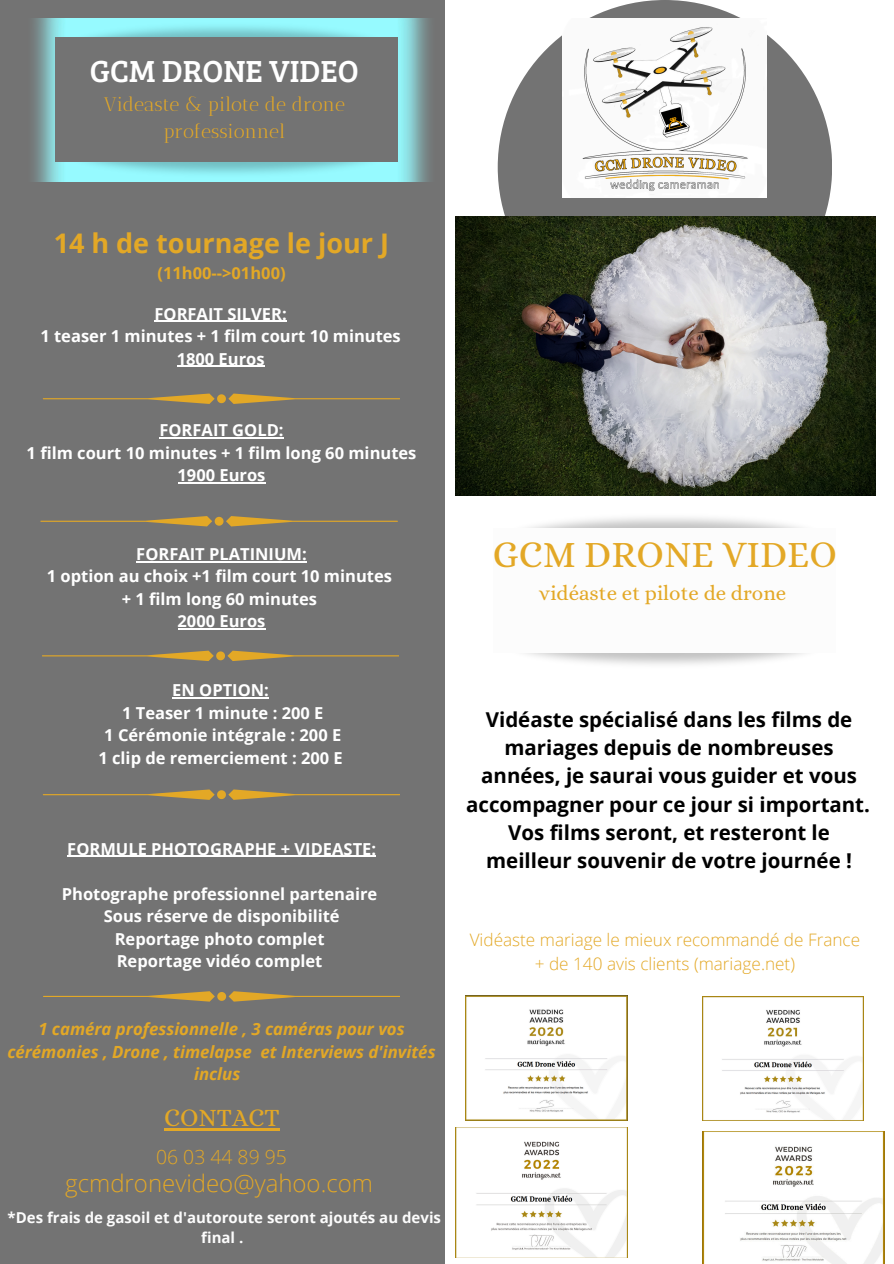
<style>
.page{position:relative;width:894px;height:1264px;background:#fff}
.page>*{position:absolute;margin:0;border:0;box-sizing:border-box;transform-origin:0 0}
.t1{font:37.35px "Alice";color:#e3a826}
.t2{font:31.5px "Bree Serif";color:#fff}
.t3{font:700 27px "Open Sans";color:#e3a826}
.t4{font:25.05px "Alice";color:#e3a826}
.t5{font:300 24px "Open Sans";color:#e3a826}
.t6{font:20.85px "Alice";color:#e3a826}
.t7{font:700 20.4px/28.2px "Open Sans";color:#000;text-align:center}
.t8{font:19.5px/27px "Antic Didone";color:#e3a826;text-align:center}
.t9{font:300 19.35px "Open Sans";color:#e3a826}
.t10{font:300 17.1px "Open Sans";color:#e3a826}
.t11{font:italic 700 16.8px/22.5px "Open Sans";color:#e3a826;text-align:center}
.t12{font:700 16.5px "Open Sans";color:#fff}
.t13{font:700 16.5px "Open Sans";color:#e3a826}
.t14{font:700 15px/20.2px "Open Sans";color:#fcfcfc;text-align:center}
</style>
<div class="page">
<div style="left:497px;top:0;width:334px;height:334px;background:#737373;border-radius:50%"></div>
<img style="left:562px;top:18px;width:204px;height:179px">
<img style="left:455px;top:216px;width:419px;height:279px">
<img style="left:465px;top:995px;width:162px;height:125px">
<img style="left:702px;top:996px;width:161px;height:124px">
<div style="left:0;top:0;width:445px;height:1263px;background:#737373"></div>
<img style="left:34px;top:18px;width:395px;height:164px">
<img style="left:48px;top:130px;width:357px;height:52px">
<img style="left:48px;top:18px;width:357px;height:52px">
<div style="left:55px;top:38px;width:343px;height:124px;background:#737373"></div>
<svg style="left:43px;top:393px;width:356px;height:11px"></svg>
<svg style="left:40px;top:516px;width:357px;height:10px"></svg>
<img style="left:455px;top:1127px;width:172px;height:130px">
<svg style="left:42px;top:650px;width:357px;height:11px"></svg>
<img style="left:702px;top:1131px;width:182px;height:132px">
<hr style="left:164px;top:1128px;width:115px;height:2px;background:#e3a826">
<hr style="left:154px;top:321px;width:133px;height:1px;background:#fff">
<hr style="left:177px;top:366px;width:87px;height:1px;background:#fff">
<hr style="left:159px;top:437px;width:124px;height:1px;background:#fff">
<hr style="left:177px;top:482px;width:88px;height:1px;background:#fff">
<hr style="left:136px;top:561px;width:171px;height:1px;background:#fff">
<hr style="left:177px;top:628px;width:88px;height:1px;background:#fff">
<hr style="left:172px;top:697px;width:97px;height:1px;background:#fff">
<svg style="left:43px;top:789px;width:356px;height:11px"></svg>
<hr style="left:67px;top:855px;width:309px;height:2px;background:#fff">
<svg style="left:43px;top:991px;width:357px;height:10px"></svg>
<p class="t2" style="left:90px;top:48px;width:270px">GCM DRONE VIDEO</p>
<p class="t8" style="left:104px;top:91px;width:243px">Videaste &amp; pilote de drone professionnel</p>
<p class="t3" style="left:54px;top:224px;width:337px">14 h de tournage le jour J</p>
<p class="t13" style="left:157px;top:261px;width:130px">(11h00--&gt;01h00)</p>
<p class="t12" style="left:154px;top:302px;width:134px">FORFAIT SILVER:</p>
<p class="t12" style="left:40px;top:324px;width:362px">1 teaser 1 minutes + 1 film court 10 minutes</p>
<p class="t12" style="left:177px;top:347px;width:89px">1800 Euros</p>
<p class="t12" style="left:159px;top:418px;width:126px">FORFAIT GOLD:</p>
<h6 class="t12" style="left:27px;top:441px;width:391px">1 film court 10 minutes + 1 film long 60 minutes</h6>
<p class="t12" style="left:177px;top:463px;width:89px">1900 Euros</p>
<p class="t12" style="left:136px;top:542px;width:172px">FORFAIT PLATINIUM:</p>
<p class="t12" style="left:47px;top:564px;width:346px">1 option au choix +1 film court 10 minutes</p>
<p class="t12" style="left:122px;top:587px;width:197px">+ 1 film long 60 minutes</p>
<p class="t12" style="left:177px;top:609px;width:89px">2000 Euros</p>
<p class="t12" style="left:172px;top:678px;width:98px">EN OPTION:</p>
<h1 class="t12" style="left:122px;top:701px;width:203px">1 Teaser 1 minute : 200 E</h1>
<h5 class="t12" style="left:104px;top:723px;width:238px">1 Cérémonie intégrale : 200 E</h5>
<h3 class="t12" style="left:98px;top:746px;width:246px">1 clip de remerciement : 200 E</h3>
<p class="t12" style="left:67px;top:837px;width:310px">FORMULE PHOTOGRAPHE + VIDEASTE:</p>
<p class="t12" style="left:62px;top:882px;width:317px">Photographe professionnel partenaire</p>
<p class="t12" style="left:104px;top:904px;width:237px">Sous réserve de disponibilité</p>
<p class="t12" style="left:115px;top:927px;width:211px">Reportage photo complet</p>
<h5 class="t12" style="left:117px;top:949px;width:207px">Reportage vidéo complet</h5>
<p class="t11" style="left:7px;top:1017px;width:429px">1 caméra professionnelle , 3 caméras pour vos cérémonies , Drone , timelapse et Interviews d'invités inclus</p>
<p class="t4" style="left:164px;top:1103px;width:117px">CONTACT</p>
<p class="t9" style="left:156px;top:1143px;width:132px">06 03 44 89 95</p>
<p class="t5" style="left:65px;top:1166px;width:309px">gcmdronevideo@yahoo.com</p>
<p class="t14" style="left:8px;top:1207px;width:435px">*Des frais de gasoil et d'autoroute seront ajoutés au devis final .</p>
<p class="t1" style="left:493px;top:532px;width:345px">GCM DRONE VIDEO</p>
<p class="t6" style="left:538px;top:581px;width:249px">vidéaste et pilote de drone</p>
<p class="t7" style="left:466px;top:705px;width:405px">Vidéaste spécialisé dans les films de mariages depuis de nombreuses années, je saurai vous guider et vous accompagner pour ce jour si important.<br>Vos films seront, et resteront le meilleur souvenir de votre journée !</p>
<p class="t10" style="left:469px;top:927px;width:392px">Vidéaste mariage le mieux recommandé de France</p>
<p class="t10" style="left:534px;top:951px;width:262px">+ de 140 avis clients (mariage.net)</p>
</div>
